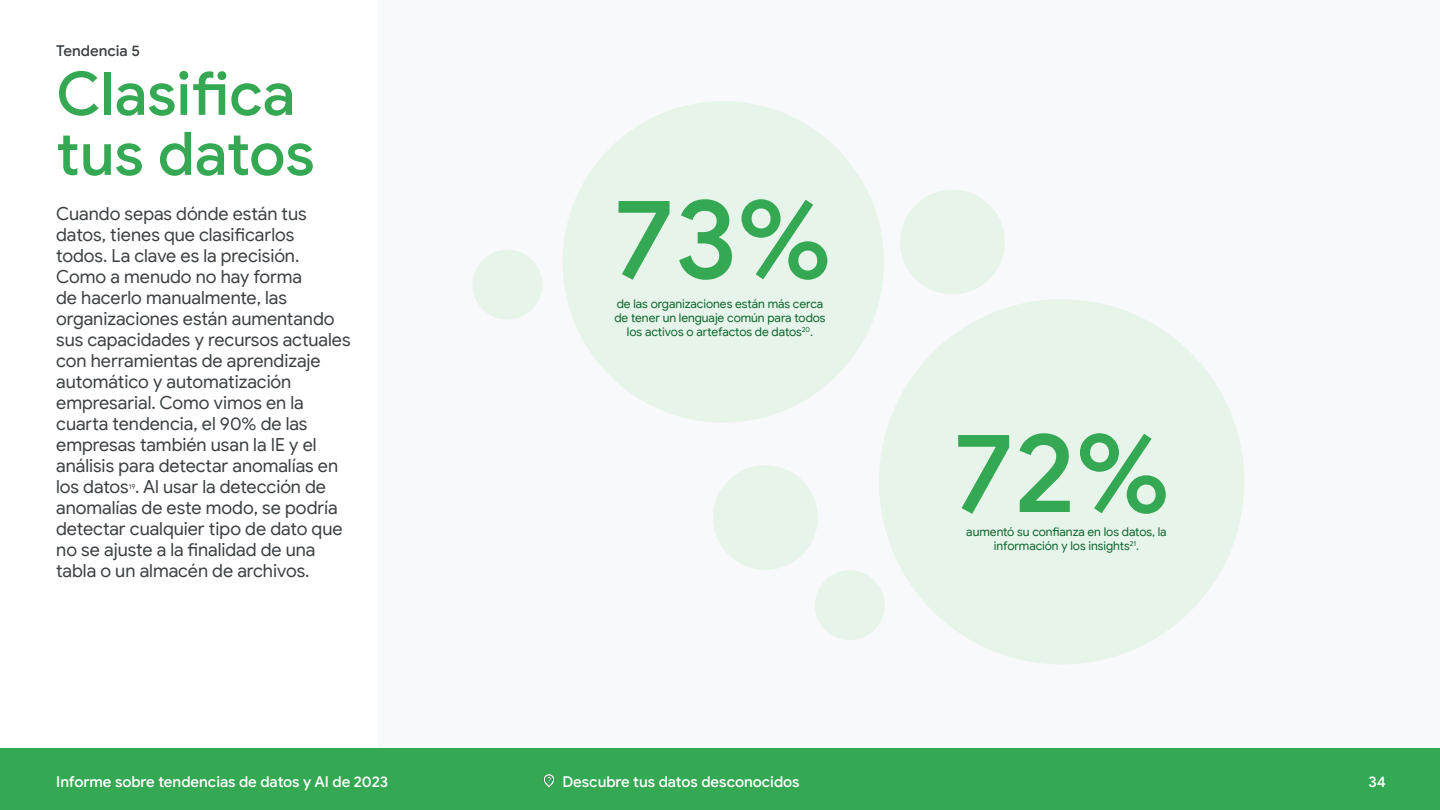
<style>
.page{position:relative;width:1440px;height:810px;background:#fff}
.page>*{position:absolute;margin:0;border:0;box-sizing:border-box;transform-origin:0 0}
.t1{font:500 112.5px "Google Sans";color:#34a853}
.t2{font:500 60px/60px "Google Sans";letter-spacing:-.005em;color:#34a853}
.Copy_1{font:18px/21px "Google Sans";letter-spacing:-.005em;color:#3c4043}
.t3{font:500 15px "Google Sans";letter-spacing:-.005em;color:#fff}
.t4{font:500 15px "Google Sans";color:#3c4043}
.t5{font:12px/14.2px "Google Sans";letter-spacing:-.005em;color:#0d652d;text-align:center}
.Copy_1-2{font:6.98px "Google Sans";color:#3c4043}
</style>
<div class="page">
<div style="left:378px;top:0;width:1062px;height:810px;background:#f8f9fa"></div>
<div style="left:0;top:748px;width:1440px;height:62px;background:#34a853"></div>
<img style="left:543px;top:774px;width:12px;height:14px">
<div style="left:563px;top:101px;width:321px;height:322px;background:#e6f4ea;border-radius:50%"></div>
<div style="left:879px;top:299px;width:365px;height:365px;background:#e6f4ea;border-radius:50%"></div>
<div style="left:472px;top:250px;width:70px;height:70px;background:#e6f4ea;border-radius:50%"></div>
<div style="left:815px;top:570px;width:70px;height:70px;background:#e6f4ea;border-radius:50%"></div>
<div style="left:713px;top:465px;width:105px;height:105px;background:#e6f4ea;border-radius:50%"></div>
<div style="left:900px;top:190px;width:105px;height:104px;background:#e6f4ea;border-radius:50%"></div>
<p class="t4" style="left:56px;top:42px;width:85px">Tendencia 5</p>
<h2 class="t2" style="left:56px;top:64px;width:260px">Clasifica tus datos</h2>
<p class="Copy_1" style="left:56px;top:203px;width:296px">Cuando sepas dónde están tus datos, tienes que clasificarlos<br>todos. La clave es la precisión.<br>Como a menudo no hay forma<br>de hacerlo manualmente, las organizaciones están aumentando sus capacidades y recursos actuales con herramientas de aprendizaje automático y automatización empresarial. Como vimos en la cuarta tendencia, el 90% de las empresas también usan la IE y el análisis para detectar anomalías en los datos . Al usar la detección de</p>
<p class="Copy_1-2" style="left:129px;top:482px;width:8px">19</p>
<p class="Copy_1" style="left:56px;top:497px;width:288px">anomalías de este modo, se podría detectar cualquier tipo de dato que no se ajuste a la finalidad de una tabla o un almacén de archivos.</p>
<h1 class="t1" style="left:613px;top:170px;width:220px">73%</h1>
<h1 class="t5" style="left:614px;top:296px;width:213px">de las organizaciones están más cerca de tener un lenguaje común para todos los activos o artefactos de datos<sup>20</sup>.</h1>
<h1 class="t1" style="left:953px;top:404px;width:219px">72%</h1>
<h1 class="t5" style="left:966px;top:524px;width:202px">aumentó su confianza en los datos, la información y los insights<sup>21</sup>.</h1>
<p class="t3" style="left:56px;top:773px;width:333px">Informe sobre tendencias de datos y AI de 2023</p>
<p class="t3" style="left:562px;top:773px;width:239px">Descubre tus datos desconocidos</p>
<p class="t3" style="left:1369px;top:773px;width:19px">34</p>
</div>
